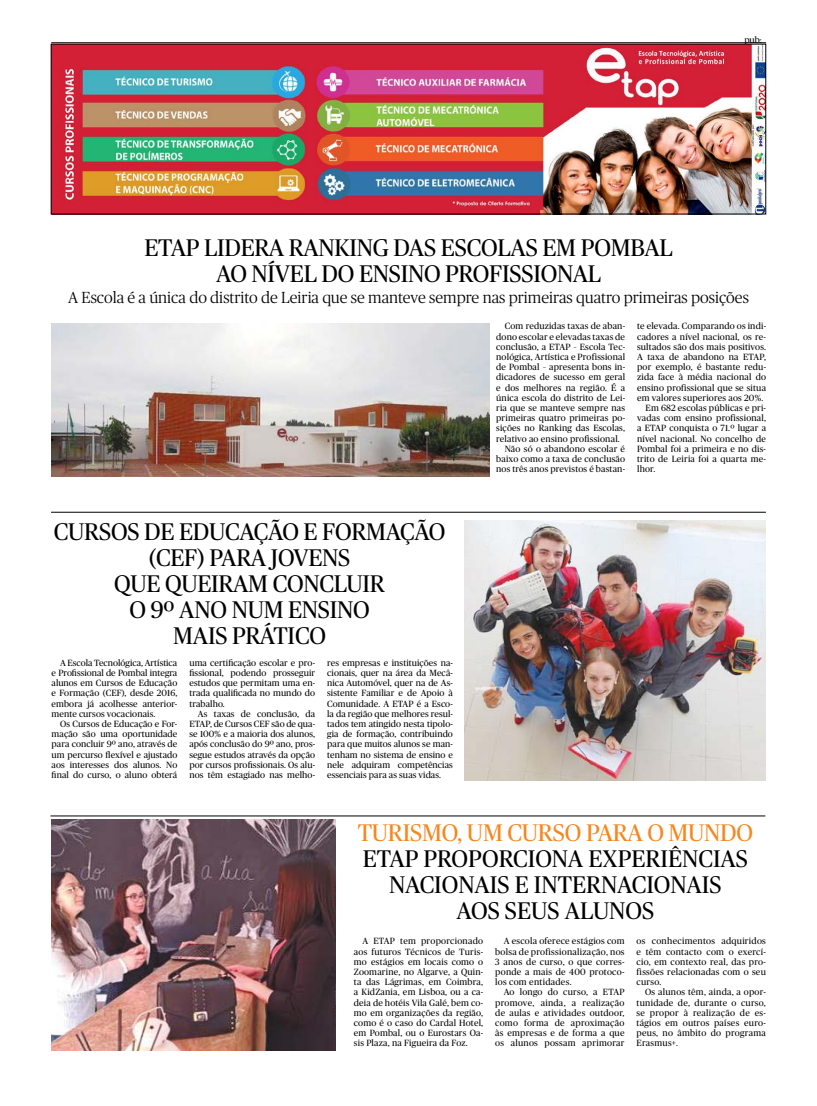
<style>
.page{position:relative;width:817px;height:1106px;background:#fff}
.page>*{position:absolute;margin:0;border:0;box-sizing:border-box;transform-origin:0 0}
.t1{font:24px/26px "Publico";letter-spacing:-.01em;color:#000;text-align:center}
.t2{font:24px "Publico";letter-spacing:-.01em;color:#f6871f}
.t3{font:300 16px "Publico";color:#000}
.t4{font:9px/10.2px "Publico";letter-spacing:.02em;color:#000;text-align:justify}
</style>
<div class="page">
<hr style="left:51px;top:42px;width:714px;height:1px;background:#000">
<img style="left:53px;top:46px;width:710px;height:166px">
<hr style="left:50px;top:815px;width:715px;height:1px;background:#000">
<img style="left:465px;top:520px;width:300px;height:261px">
<img style="left:51px;top:820px;width:285px;height:230px">
<img style="left:52px;top:323px;width:437px;height:153px">
<hr style="left:51px;top:512px;width:714px;height:1px;background:#000">
<p class="t4" style="left:744px;top:34px;width:19px">pub:</p>
<h1 class="t1" style="left:144px;top:234px;width:529px">ETAP LIDERA RANKING DAS ESCOLAS EM POMBAL<br>AO NÍVEL DO ENSINO PROFISSIONAL</h1>
<h2 class="t3" style="left:68px;top:289px;width:682px">A Escola é a única do distrito de Leiria que se manteve sempre nas primeiras quatro primeiras posições</h2>
<h1 class="t1" style="left:54px;top:518px;width:393px">CURSOS DE EDUCAÇÃO E FORMAÇÃO (CEF) PARA JOVENS<br>QUE QUEIRAM CONCLUIR<br>O 9º ANO NUM ENSINO<br>MAIS PRÁTICO</h1>
<p class="t4" style="left:52px;top:657px;width:127px;text-indent:9px">A Escola Tecnológica, Artística e Profissional de Pombal integra alunos em Cursos de Educação e Formação (CEF), desde 2016, embora já acolhesse anterior&shy;mente cursos vocacionais.</p>
<p class="t4" style="left:52px;top:718px;width:127px;text-indent:9px">Os Cursos de Educação e For&shy;mação são uma oportunidade para concluir 9º ano, através de um percurso flexível e ajustado aos interesses dos alunos. No final do curso, o aluno obterá</p>
<p class="t4" style="left:189px;top:657px;width:127px">uma certificação escolar e pro&shy;fissional, podendo prosseguir estudos que permitam uma en&shy;trada qualificada no mundo do trabalho.</p>
<p class="t4" style="left:189px;top:708px;width:127px;text-indent:9px">As taxas de conclusão, da ETAP, de Cursos CEF são de qua&shy;se 100% e a maioria dos alunos, após conclusão do 9º ano, pros&shy;segue estudos através da opção por cursos profissionais. Os alu&shy;nos têm estagiado nas melho-</p>
<p class="t4" style="left:327px;top:657px;width:127px">res empresas e instituições na&shy;cionais, quer na área da Mecâ&shy;nica Automóvel, quer na de As&shy;sistente Familiar e de Apoio à Comunidade. A ETAP é a Esco&shy;la da região que melhores resul&shy;tados tem atingido nesta tipolo&shy;gia de formação, contribuindo para que muitos alunos se man&shy;tenham no sistema de ensino e nele adquiram competências essenciais para as suas vidas.</p>
<p class="t4" style="left:504px;top:321px;width:122px">Com reduzidas taxas de aban-</p>
<p class="t4" style="left:496px;top:331px;width:130px">dono escolar e elevadas taxas de</p>
<p class="t4" style="left:496px;top:341px;width:130px">conclusão, a ETAP – Escola Tec-</p>
<p class="t4" style="left:496px;top:352px;width:130px">nológica, Artística e Profissional</p>
<p class="t4" style="left:496px;top:362px;width:130px">de Pombal – apresenta bons in-</p>
<p class="t4" style="left:496px;top:372px;width:130px">dicadores de sucesso em geral</p>
<p class="t4" style="left:496px;top:382px;width:130px">e dos melhores na região. É a</p>
<p class="t4" style="left:496px;top:392px;width:130px">única escola do distrito de Lei-</p>
<p class="t4" style="left:496px;top:403px;width:130px">ria que se manteve sempre nas</p>
<p class="t4" style="left:496px;top:413px;width:130px">primeiras quatro primeiras po-</p>
<p class="t4" style="left:496px;top:423px;width:130px">sições no Ranking das Escolas,</p>
<p class="t4" style="left:496px;top:433px;width:125px">relativo ao ensino profissional.</p>
<p class="t4" style="left:504px;top:443px;width:122px">Não só o abandono escolar é</p>
<p class="t4" style="left:496px;top:454px;width:130px">baixo como a taxa de conclusão</p>
<p class="t4" style="left:496px;top:464px;width:130px">nos três anos previstos é bastan-</p>
<p class="t4" style="left:637px;top:321px;width:130px">te elevada. Comparando os indi-</p>
<p class="t4" style="left:637px;top:331px;width:130px">cadores a nível nacional, os re-</p>
<p class="t4" style="left:637px;top:341px;width:130px">sultados são dos mais positivos.</p>
<p class="t4" style="left:637px;top:352px;width:130px">A taxa de abandono na ETAP,</p>
<p class="t4" style="left:637px;top:362px;width:130px">por exemplo, é bastante redu-</p>
<p class="t4" style="left:637px;top:372px;width:130px">zida face à média nacional do</p>
<p class="t4" style="left:637px;top:382px;width:130px">ensino profissional que se situa</p>
<p class="t4" style="left:637px;top:392px;width:128px">em valores superiores aos 20%.</p>
<p class="t4" style="left:645px;top:403px;width:122px">Em 682 escolas públicas e pri-</p>
<p class="t4" style="left:637px;top:413px;width:130px">vadas com ensino profissional,</p>
<p class="t4" style="left:637px;top:423px;width:130px">a ETAP conquista o 71.º lugar a</p>
<p class="t4" style="left:637px;top:433px;width:130px">nível nacional. No concelho de</p>
<p class="t4" style="left:637px;top:443px;width:130px">Pombal foi a primeira e no dis-</p>
<p class="t4" style="left:637px;top:454px;width:130px">trito de Leiria foi a quarta me-</p>
<p class="t4" style="left:637px;top:464px;width:20px">lhor.</p>
<h1 class="t2" style="left:357px;top:819px;width:397px">TURISMO, UM CURSO PARA O MUNDO</h1>
<h1 class="t1" style="left:362px;top:846px;width:387px">ETAP PROPORCIONA EXPERIÊNCIAS<br>NACIONAIS E INTERNACIONAIS<br>AOS SEUS ALUNOS</h1>
<p class="t4" style="left:354px;top:936px;width:131px;text-indent:9px">A ETAP tem proporcionado aos futuros Técnicos de Turis&shy;mo estágios em locais como o Zoomarine, no Algarve, a Quin&shy;ta das Lágrimas, em Coimbra, a KidZania, em Lisboa, ou a ca&shy;deia de hotéis Vila Galé, bem co&shy;mo em organizações da região, como é o caso do Cardal Hotel, em Pombal, ou o Eurostars Oa&shy;sis Plaza, na Figueira da Foz.</p>
<p class="t4" style="left:495px;top:936px;width:131px;text-indent:9px">A escola oferece estágios com bolsa de profissionalização, nos 3 anos de curso, o que corres&shy;ponde a mais de 400 protoco&shy;los com entidades.</p>
<p class="t4" style="left:495px;top:987px;width:131px;text-indent:9px">Ao longo do curso, a ETAP promove, ainda, a realização de aulas e atividades outdoor, como forma de aproximação às empresas e de forma a que os alunos possam aprimorar</p>
<p class="t4" style="left:636px;top:936px;width:131px">os conhecimentos adquiridos e têm contacto com o exercí&shy;cio, em contexto real, das pro&shy;fissões relacionadas com o seu curso.</p>
<p class="t4" style="left:636px;top:987px;width:131px;text-indent:8px">Os alunos têm, ainda, a opor&shy;tunidade de, durante o curso, se propor à realização de es&shy;tágios em outros países euro&shy;peus, no âmbito do programa Erasmus+.</p>
</div>
